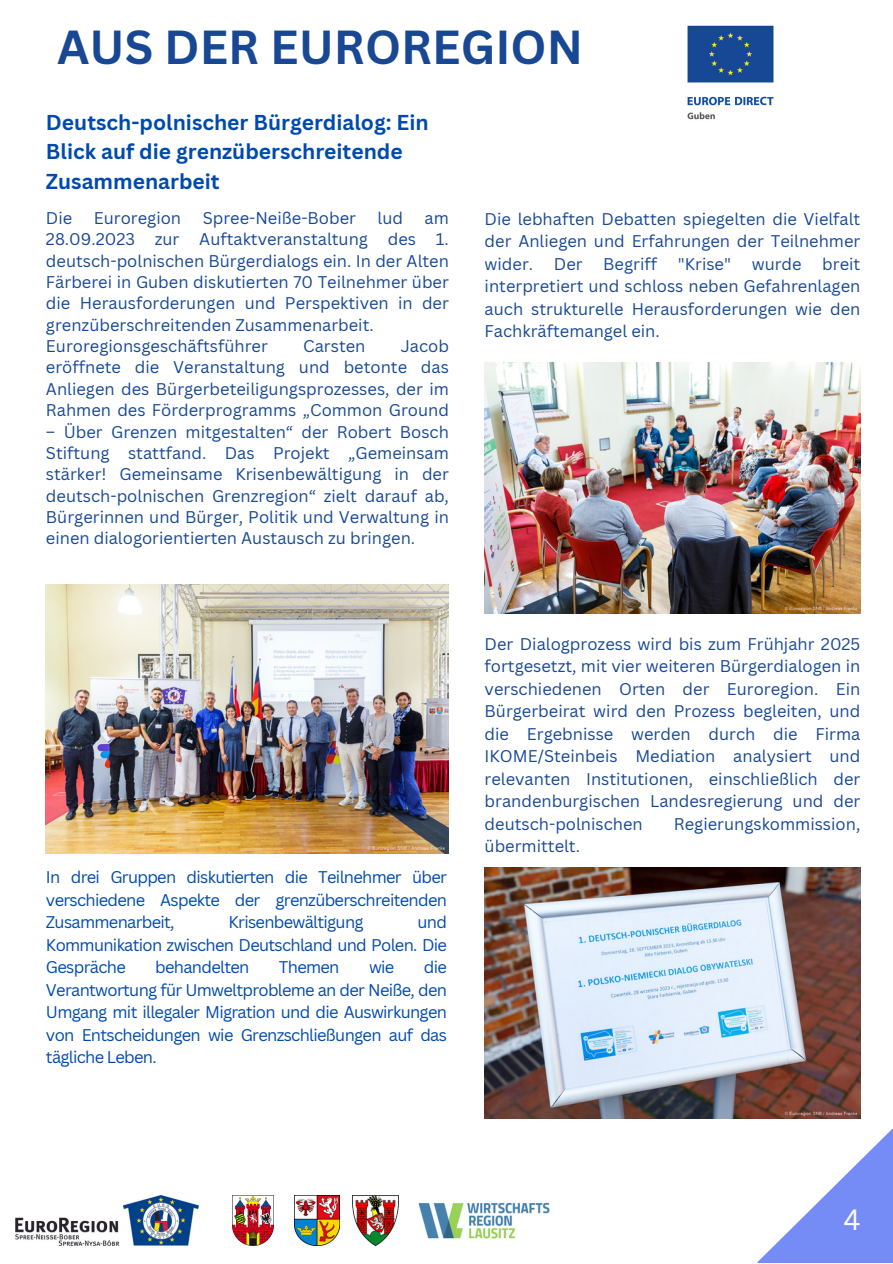
<style>
.page{position:relative;width:893px;height:1264px;background:#fff}
.page>*{position:absolute;margin:0;border:0;box-sizing:border-box;transform-origin:0 0}
.t1{font:700 46.5px "Canva Sans";color:#184893}
.t2{font:28.5px "Canva Sans";color:#fff}
.t3{font:700 21px/29.2px "Canva Sans";color:#004aad}
.t4{font:16.5px/21.3px "Canva Sans";color:#174895;text-align:justify}
.t5{font:16.5px/22.5px "Canva Sans";letter-spacing:-.04em;color:#004aad;text-align:justify}
</style>
<div class="page">
<svg style="left:757px;top:1129px;width:135px;height:133px"></svg>
<img style="left:15px;top:1195px;width:184px;height:50px">
<img style="left:233px;top:1195px;width:40px;height:50px">
<img style="left:295px;top:1195px;width:45px;height:50px">
<img style="left:352px;top:1195px;width:46px;height:50px">
<img style="left:418px;top:1202px;width:132px;height:37px">
<img style="left:687px;top:25px;width:87px;height:95px">
<img style="left:46px;top:584px;width:402px;height:269px">
<img style="left:484px;top:363px;width:376px;height:250px">
<img style="left:484px;top:867px;width:376px;height:251px">
<p class="t1" style="left:57px;top:14px;width:527px">AUS DER EUROREGION</p>
<p class="t3" style="left:46px;top:107px;width:384px">Deutsch-polnischer Bürgerdialog: Ein<br>Blick auf die grenzüberschreitende<br>Zusammenarbeit</p>
<p class="t4" style="left:46px;top:207px;width:28px">Die</p>
<p class="t4" style="left:94px;top:207px;width:89px">Euroregion</p>
<p class="t4" style="left:203px;top:207px;width:155px">Spree-Neiße-Bober</p>
<p class="t4" style="left:377px;top:207px;width:27px">lud</p>
<p class="t4" style="left:46px;top:207px;width:404px;text-indent:378px">am 28.09.2023 zur Auftaktveranstaltung des 1. deutsch-polnischen Bürgerdialogs ein. In der Alten Färberei in Guben diskutierten 70 Teilnehmer über die Herausforderungen und Perspektiven in der grenzüberschreitenden Zusammenarbeit.</p>
<p class="t4" style="left:46px;top:335px;width:223px">Euroregionsgeschäftsführer</p>
<p class="t4" style="left:303px;top:335px;width:64px">Carsten</p>
<p class="t4" style="left:46px;top:335px;width:404px;text-indent:355px">Jacob eröffnete die Veranstaltung und betonte das Anliegen des Bürgerbeteiligungsprozesses, der im Rahmen des Förderprogramms „Common Ground</p>
<p class="t4" style="left:46px;top:420px;width:404px">– Über Grenzen mitgestalten“ der Robert Bosch Stiftung stattfand. Das Projekt „Gemeinsam stärker! Gemeinsame Krisenbewältigung in der deutsch-polnischen Grenzregion“ zielt darauf ab, Bürgerinnen und Bürger, Politik und Verwaltung in einen dialogorientierten Austausch zu bringen.</p>
<p class="t5" style="left:46px;top:865px;width:402px">In drei Gruppen diskutierten die Teilnehmer über verschiedene Aspekte der grenzüberschreitenden Zusammenarbeit,</p>
<p class="t5" style="left:46px;top:910px;width:402px;text-indent:371px">und Kommunikation zwischen Deutschland und Polen. Die Gespräche</p>
<p class="t5" style="left:228px;top:910px;width:137px">Krisenbewältigung</p>
<p class="t5" style="left:46px;top:955px;width:402px;text-indent:378px">die Verantwortung für Umweltprobleme an der Neiße, den Umgang mit illegaler Migration und die Auswirkungen von Entscheidungen wie Grenzschließungen auf das tägliche Leben.</p>
<p class="t5" style="left:155px;top:955px;width:96px">behandelten</p>
<p class="t5" style="left:279px;top:955px;width:62px">Themen</p>
<p class="t5" style="left:369px;top:955px;width:27px">wie</p>
<p class="t4" style="left:484px;top:207px;width:377px;line-height:22.5px">Die lebhaften Debatten spiegelten die Vielfalt der Anliegen und Erfahrungen der Teilnehmer wider.</p>
<p class="t4" style="left:554px;top:252px;width:30px">Der</p>
<p class="t4" style="left:603px;top:252px;width:55px">Begriff</p>
<p class="t4" style="left:677px;top:252px;width:55px">"Krise"</p>
<p class="t4" style="left:751px;top:252px;width:51px">wurde</p>
<p class="t4" style="left:484px;top:252px;width:377px;line-height:22.5px;text-indent:337px">breit interpretiert und schloss neben Gefahrenlagen auch strukturelle Herausforderungen wie den Fachkräftemangel ein.</p>
<p class="t4" style="left:484px;top:632px;width:377px;line-height:22.5px">Der Dialogprozess wird bis zum Frühjahr 2025 fortgesetzt, mit vier weiteren Bürgerdialogen in verschiedenen Orten der Euroregion. Ein Bürgerbeirat wird den Prozess begleiten, und die Ergebnisse werden durch die Firma IKOME/Steinbeis Mediation analysiert und relevanten Institutionen, einschließlich der brandenburgischen Landesregierung und der deutsch-polnischen</p>
<p class="t4" style="left:673px;top:812px;width:188px">Regierungskommission,</p>
<p class="t4" style="left:484px;top:835px;width:97px">übermittelt.</p>
<p class="t2" style="left:843px;top:1199px;width:19px">4</p>
</div>
